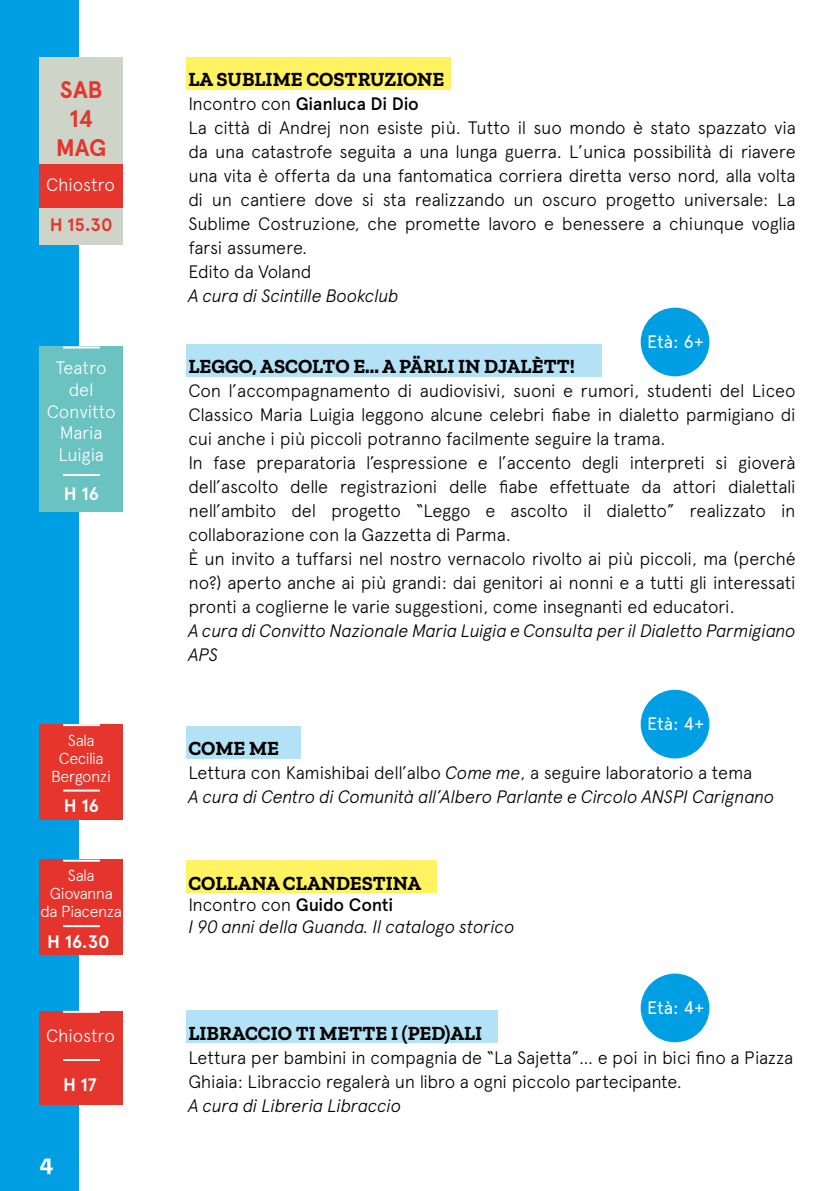
<style>
.page{position:relative;width:840px;height:1191px;background:#fff}
.page>*{position:absolute;margin:0;border:0;box-sizing:border-box;transform-origin:0 0}
.t1{font:700 24px/28.8px "Apercu";letter-spacing:-.01em;color:#e5352c;text-align:center}
.t2{font:700 24px "Zilla Slab";color:#fff}
.t3{font:700 20px "Zilla Slab";color:#000}
.t4{font:300 18px/24px "Apercu";letter-spacing:-.015em;color:#000}
.t5{font:italic 300 18px/24px "Apercu";letter-spacing:-.02em;color:#000}
.t6{font:300 18px/21.6px "Apercu";letter-spacing:-.015em;color:#fff;text-align:center}
.t7{font:18px "Apercu";letter-spacing:-.005em;color:#fff}
.t8{font:700 18px "Apercu";letter-spacing:-.015em;color:#fff}
.t9{font:700 18px "Apercu";color:#e5352c}
.t10{font:300 16px/18px "Apercu";letter-spacing:-.03em;color:#fff;text-align:center}
.s1{font-weight:500}
.s2{font-style:normal}
.s3{font-weight:500;font-style:normal}
</style>
<div class="page">
<div style="left:0;top:0;width:78px;height:1191px;background:#009fe3"></div>
<div style="left:186px;top:58px;width:264px;height:32px;background:#fff361"></div>
<div style="left:40px;top:58px;width:83px;height:187px;background:#ced4c8"></div>
<div style="left:186px;top:1010px;width:311px;height:32px;background:#b3e2f6"></div>
<div style="left:40px;top:1010px;width:83px;height:94px;background:#e5352c"></div>
<hr style="left:63px;top:1059px;width:37px;height:2px;background:#fff">
<hr style="left:63px;top:1010px;width:37px;height:2px;background:#fff">
<div style="left:640px;top:973px;width:69px;height:69px;background:#009fe3;border-radius:50%"></div>
<div style="left:186px;top:860px;width:251px;height:33px;background:#fff361"></div>
<div style="left:40px;top:859px;width:83px;height:96px;background:#e5342c"></div>
<hr style="left:63px;top:925px;width:37px;height:2px;background:#fff">
<hr style="left:63px;top:859px;width:37px;height:2px;background:#fff">
<div style="left:186px;top:344px;width:415px;height:32px;background:#b3e2f6"></div>
<div style="left:640px;top:308px;width:69px;height:68px;background:#009fe3;border-radius:50%"></div>
<div style="left:40px;top:346px;width:83px;height:166px;background:#6ac2c1"></div>
<hr style="left:63px;top:474px;width:37px;height:2px;background:#fff">
<hr style="left:63px;top:346px;width:37px;height:2px;background:#fff">
<div style="left:186px;top:726px;width:114px;height:32px;background:#b3e2f6"></div>
<div style="left:640px;top:690px;width:69px;height:68px;background:#009fe3;border-radius:50%"></div>
<div style="left:40px;top:724px;width:83px;height:95px;background:#e5352c"></div>
<hr style="left:63px;top:789px;width:37px;height:2px;background:#fff">
<hr style="left:63px;top:724px;width:37px;height:2px;background:#fff">
<div style="left:40px;top:164px;width:83px;height:44px;background:#e5352c"></div>
<h1 class="t1" style="left:56px;top:75px;width:52px">SAB<br>14<br>MAG</h1>
<p class="t6" style="left:46px;top:174px;width:70px">Chiostro</p>
<p class="t9" style="left:50px;top:214px;width:64px">H 15.30</p>
<p class="t6" style="left:47px;top:357px;width:70px">Teatro del<br>Convitto<br>Maria<br>Luigia</p>
<p class="t8" style="left:64px;top:482px;width:37px">H 16</p>
<p class="t10" style="left:51px;top:731px;width:62px">Sala<br>Cecilia<br>Bergonzi</p>
<p class="t8" style="left:64px;top:795px;width:37px">H 16</p>
<p class="t10" style="left:41px;top:866px;width:83px">Sala<br>Giovanna da Piacenza</p>
<p class="t8" style="left:47px;top:930px;width:64px">H 16.30</p>
<p class="t6" style="left:46px;top:1025px;width:70px">Chiostro</p>
<p class="t8" style="left:63px;top:1073px;width:35px">H 17</p>
<h1 class="t2" style="left:40px;top:1149px;width:15px">4</h1>
<p class="t3" style="left:188px;top:68px;width:257px">LA SUBLIME COSTRUZIONE</p>
<p class="t4" style="left:188px;top:92px;width:608px">Incontro con <span class="s1">Gianluca Di Dio<br></span>La città di Andrej non esiste più. Tutto il suo mondo è stato spazzato via da una catastrofe seguita a una lunga guerra. L’unica possibilità di riavere una vita è offerta da una fantomatica corriera diretta verso nord, alla volta di un cantiere dove si sta realizzando un oscuro progetto universale: La Sublime Costruzione, che promette lavoro e benessere a chiunque voglia farsi assumere.<br>Edito da Voland</p>
<p class="t5" style="left:188px;top:284px;width:212px">A cura di Scintille Bookclub</p>
<p class="t7" style="left:646px;top:331px;width:58px">Età: 6+</p>
<p class="t3" style="left:188px;top:354px;width:388px">LEGGO, ASCOLTO E... A PÄRLI IN DJALÈTT!</p>
<p class="t4" style="left:188px;top:378px;width:608px">Con l’accompagnamento di audiovisivi, suoni e rumori, studenti del Liceo Classico Maria Luigia leggono alcune celebri fiabe in dialetto parmigiano di cui anche i più piccoli potranno facilmente seguire la trama.<br>In fase preparatoria l’espressione e l’accento degli interpreti si gioverà dell’ascolto delle registrazioni delle fiabe effettuate da attori dialettali nell’ambito del progetto “Leggo e ascolto il dialetto” realizzato in collaborazione con la Gazzetta di Parma.<br>È un invito a tuffarsi nel nostro vernacolo rivolto ai più piccoli, ma (perché no?) aperto anche ai più grandi: dai genitori ai nonni e a tutti gli interessati pronti a coglierne le varie suggestioni, come insegnanti ed educatori.</p>
<p class="t5" style="left:188px;top:618px;width:608px">A cura di Convitto Nazionale Maria Luigia e Consulta per il Dialetto Parmigiano<br>APS</p>
<p class="t7" style="left:646px;top:713px;width:59px">Età: 4+</p>
<p class="t3" style="left:188px;top:737px;width:92px">COME ME</p>
<p class="t5" style="left:188px;top:760px;width:587px"><span class="s2">Lettura con Kamishibai dell’albo</span> Come me<span class="s2">, a seguire laboratorio a tema<br></span>A cura di Centro di Comunità all’Albero Parlante e Circolo ANSPI Carignano</p>
<p class="t3" style="left:188px;top:871px;width:234px">COLLANA CLANDESTINA</p>
<p class="t5" style="left:188px;top:894px;width:327px;line-height:21.6px"><span class="s2">Incontro con</span> <span class="s3">Guido Conti<br></span>I 90 anni della Guanda. Il catalogo storico</p>
<p class="t7" style="left:646px;top:997px;width:59px">Età: 4+</p>
<p class="t3" style="left:188px;top:1021px;width:295px">LIBRACCIO TI METTE I (PED)ALI</p>
<p class="t4" style="left:188px;top:1045px;width:606px">Lettura per bambini in compagnia de “La Sajetta”… e poi in bici fino a Piazza<br>Ghiaia: Libraccio regalerà un libro a ogni piccolo partecipante.</p>
<p class="t5" style="left:188px;top:1093px;width:214px">A cura di Libreria Libraccio</p>
</div>
